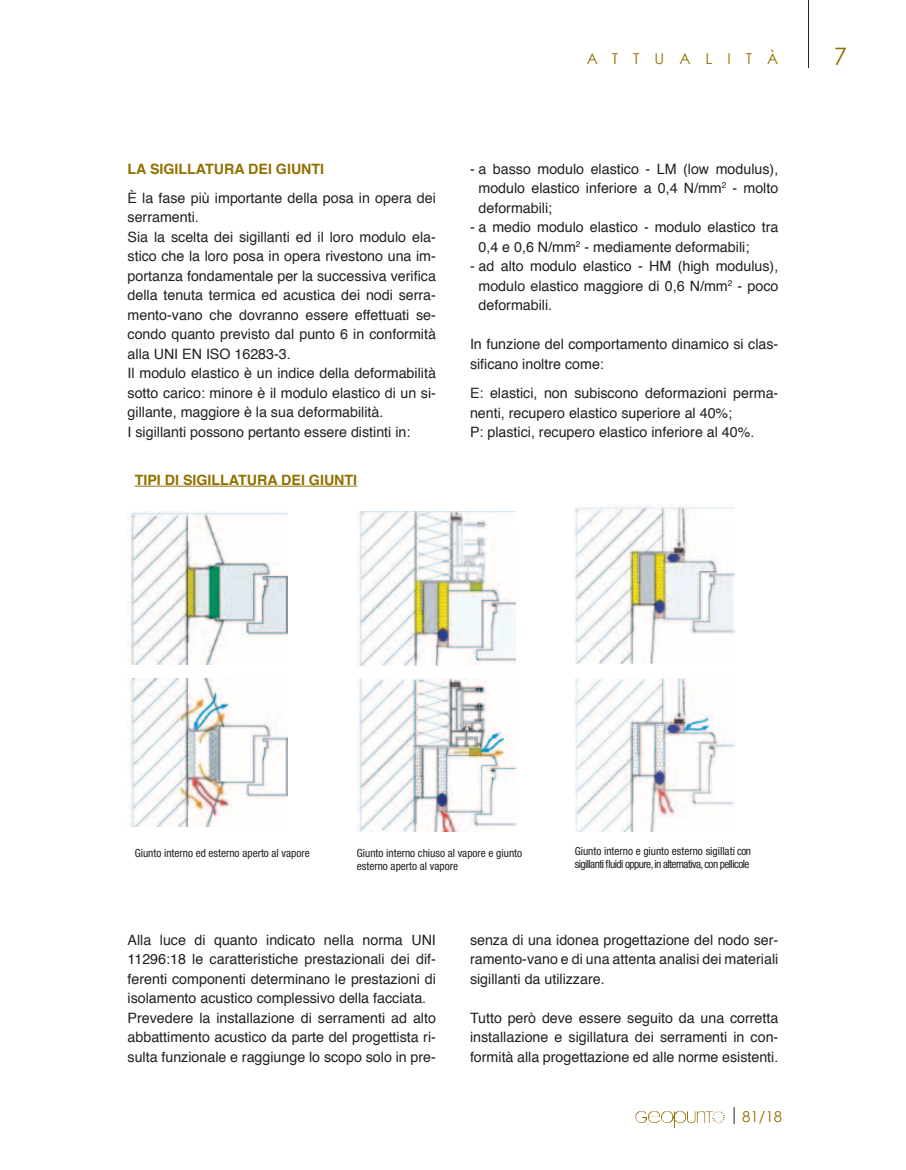
<style>
.page{position:relative;width:906px;height:1170px;background:#fff}
.page>*{position:absolute;margin:0;border:0;box-sizing:border-box;transform-origin:0 0}
.t1{font:24px "Century Gothic";color:#927100}
.t2{font:15px "Century Gothic";letter-spacing:1em;color:#927100}
.t3{font:14.25px/19.5px "Helvetica";color:#231f20}
.t4{font:700 14.25px "Helvetica";color:#927100}
.t5{font:condensed 11.25px/12.8px "Helvetica Neue";color:#231f20}
.t6{font:condensed 11.25px/12.8px "Helvetica Neue";letter-spacing:-.05em;color:#231f20}
</style>
<div class="page">
<hr style="left:808px;top:0;width:1px;height:68px;background:#231f20">
<svg style="left:733px;top:1107px;width:1px;height:17px"></svg>
<svg style="left:712px;top:1111px;width:10px;height:12px"></svg>
<img style="left:356px;top:511px;width:160px;height:154px">
<img style="left:574px;top:504px;width:160px;height:159px">
<img style="left:128px;top:678px;width:159px;height:148px">
<img style="left:574px;top:678px;width:160px;height:153px">
<img style="left:128px;top:511px;width:159px;height:153px">
<img style="left:357px;top:678px;width:159px;height:153px">
<hr style="left:135px;top:486px;width:222px;height:1px;background:#927100">
<p class="t2" style="left:587px;top:50px;width:193px">ATTUALITà</p>
<h1 class="t1" style="left:833px;top:41px;width:15px">7</h1>
<p class="t4" style="left:128px;top:157px;width:56px">LA SIGILLA</p>
<p class="t4" style="left:205px;top:157px;width:119px">TURA DEI GIUNTI</p>
<p class="t3" style="left:128px;top:188px;width:310px">È la fase più importante della posa in opera dei serramenti.<br>Sia la scelta dei sigillanti ed il loro modulo ela&shy;stico che la loro posa in opera rivestono una im&shy;portanza fondamentale per la successiva verifica della tenuta termica ed acustica dei nodi serra&shy;mento-vano che dovranno essere effettuati se&shy;condo quanto previsto dal punto 6 in conformità alla UNI EN ISO 16283-3.<br>Il modulo elastico è un indice della deformabilità sotto carico: minore è il modulo elastico di un si&shy;gillante, maggiore è la sua deformabilità.<br>I sigillanti possono pertanto essere distinti in:</p>
<p class="t4" style="left:135px;top:468px;width:114px">TIPI DI SIGILLATUR</p>
<p class="t4" style="left:267px;top:468px;width:67px">A DEI GIUNT</p>
<p class="t4" style="left:353px;top:468px;width:5px">I</p>
<p class="t3" style="left:478px;top:159px;width:301px;text-align:justify;text-indent:-9px">- a basso modulo elastico - LM (low modulus), modulo elastico inferiore a 0,4 N/mm<sup>2</sup> - molto deformabili;</p>
<p class="t3" style="left:478px;top:218px;width:301px;text-indent:-9px">- a medio modulo elastico - modulo elastico tra<br>0,4 e 0,6 N/mm<sup>2</sup> - mediamente deformabili;</p>
<p class="t3" style="left:478px;top:257px;width:301px;text-align:justify;text-indent:-9px">- ad alto modulo elastico - HM (high modulus), modulo elastico maggiore di 0,6 N/mm<sup>2</sup> - poco deformabili.</p>
<p class="t3" style="left:470px;top:335px;width:310px">In funzione del comportamento dinamico si clas&shy;sificano inoltre come:</p>
<p class="t3" style="left:470px;top:383px;width:310px">E: elastici, non subiscono deformazioni perma&shy;nenti, recupero elastico superiore al 40%;<br>P: plastici, recupero elastico inferiore al 40%.</p>
<p class="t5" style="left:135px;top:846px;width:177px">Giunto interno ed esterno aperto al vapore</p>
<p class="t5" style="left:357px;top:846px;width:167px">Giunto interno chiuso al vapore e giunto esterno aperto al vapore</p>
<p class="t6" style="left:574px;top:844px;width:178px">Giunto interno e giunto esterno sigillati con sigillanti fluidi oppure, in alternativa, con pellicole</p>
<p class="t3" style="left:128px;top:930px;width:310px">Alla luce di quanto indicato nella norma UNI 11296:18 le caratteristiche prestazionali dei dif&shy;ferenti componenti determinano le prestazioni di isolamento acustico complessivo della facciata.<br>Prevedere la installazione di serramenti ad alto abbattimento acustico da parte del progettista ri&shy;sulta funzionale e raggiunge lo scopo solo in pre-</p>
<p class="t3" style="left:470px;top:930px;width:310px;text-align:justify">senza di una idonea progettazione del nodo ser&shy;ramento-vano e di una attenta analisi dei materiali sigillanti da utilizzare.</p>
<p class="t3" style="left:470px;top:1008px;width:310px;text-align:justify">Tutto però deve essere seguito da una corretta installazione e sigillatura dei serramenti in con&shy;formità alla progettazione ed alle norme esistenti.</p>
<p class="t2" style="left:742px;top:1106px;width:41px">81/18</p>
</div>
